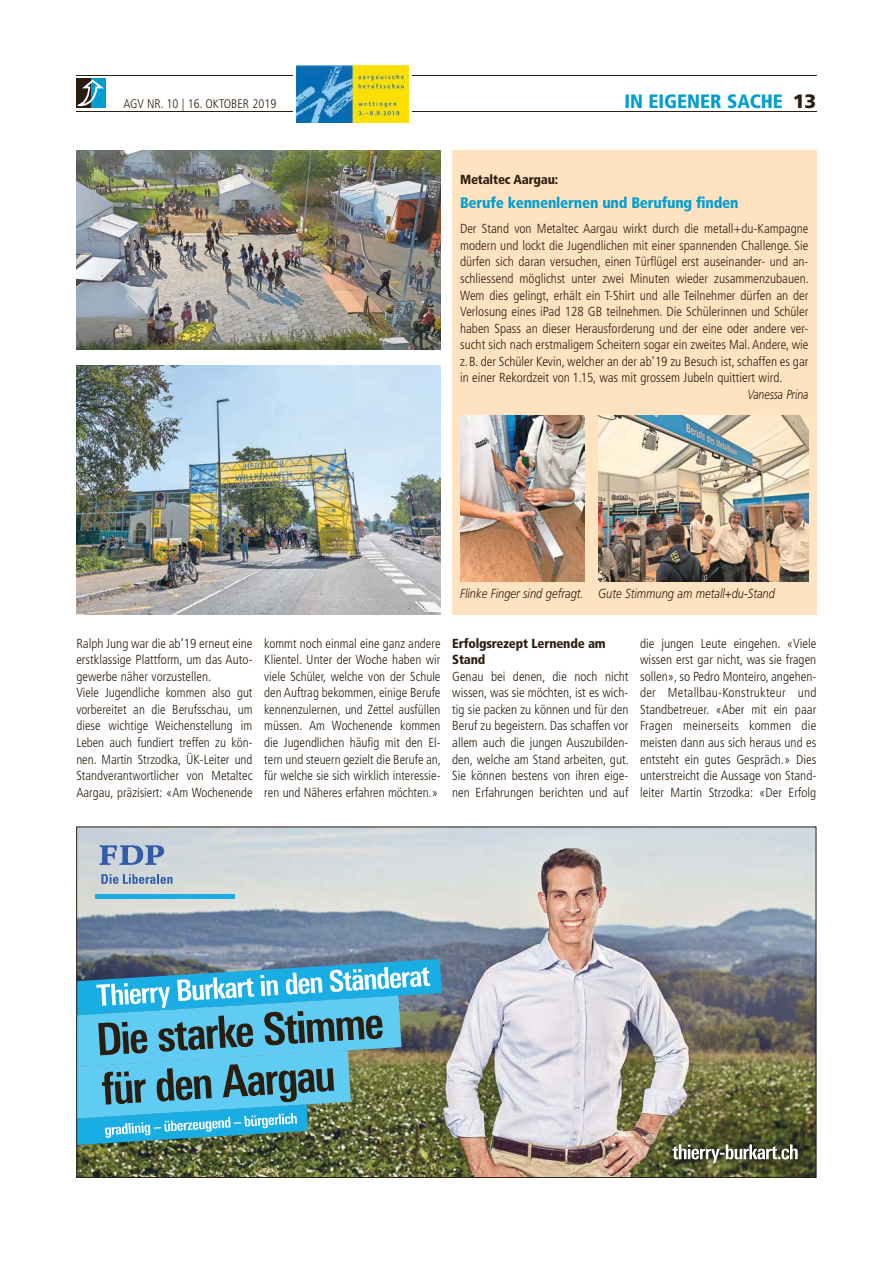
<style>
.page{position:relative;width:893px;height:1263px;background:#fff}
.page>*{position:absolute;margin:0;border:0;box-sizing:border-box;transform-origin:0 0}
.t1{font:900 condensed 19.35px "Frutiger";color:#029dd1}
.t2{font:900 condensed 15.15px "Frutiger";letter-spacing:-.015em;color:#029dd1}
.t3{font:300 condensed 13.05px/16.5px "Frutiger";color:#2d1e11;text-align:justify}
.t4{font:italic 300 13.05px "Frutiger";color:#2d1e11;scale:.85 1}
.t5{font:900 condensed 13.05px/16.5px "Frutiger";letter-spacing:-.015em;color:#2d1e11}
.t6{font:italic 300 13.05px "Frutiger";color:#2d1e11;scale:.8 1}
.t7{font:300 condensed 12.45px "Frutiger";color:#2d1e11}
.s1{font-stretch:normal;color:#2d1e11}
</style>
<div class="page">
<hr style="left:76px;top:112px;width:740px;height:1px;background:#2d1e11">
<hr style="left:76px;top:76px;width:740px;height:1px;background:#2d1e11">
<svg style="left:76px;top:79px;width:15px;height:29px"></svg>
<div style="left:91px;top:79px;width:14px;height:29px;background:#029dd1"></div>
<svg style="left:77px;top:80px;width:27px;height:26px"></svg>
<img style="left:78px;top:829px;width:736px;height:347px">
<div style="left:95px;top:894px;width:139px;height:5px;background:#19ade4"></div>
<svg style="left:101px;top:874px;width:71px;height:10px"></svg>
<svg style="left:99px;top:845px;width:65px;height:20px"></svg>
<img style="left:667px;top:1139px;width:137px;height:30px">
<svg style="left:672px;top:1144px;width:126px;height:19px"></svg>
<img style="left:78px;top:959px;width:364px;height:186px">
<img style="left:76px;top:366px;width:364px;height:248px">
<div style="left:452px;top:150px;width:364px;height:465px;background:#ffe3c1"></div>
<img style="left:460px;top:416px;width:124px;height:165px">
<img style="left:598px;top:416px;width:210px;height:165px">
<svg style="left:293px;top:65px;width:119px;height:58px"></svg>
<img style="left:296px;top:66px;width:113px;height:56px">
<img style="left:76px;top:150px;width:364px;height:199px">
<p class="t7" style="left:123px;top:99px;width:154px">AGV NR. 10 | 16. OKTOBER 2019</p>
<h1 class="t1" style="left:624px;top:94px;width:193px">IN EIGENER SACHE <span class="s1">13</span></h1>
<p class="t5" style="left:460px;top:172px;width:100px">Metaltec Aargau:</p>
<p class="t2" style="left:460px;top:197px;width:280px">Berufe kennenlernen und Berufung finden</p>
<p class="t3" style="left:460px;top:222px;width:350px">Der Stand von Metaltec Aargau wirkt durch die metall+du-Kampagne modern und lockt die Jugendlichen mit einer spannenden Challenge. Sie dürfen sich daran versuchen, einen Türflügel erst auseinander- und an&shy;schliessend möglichst unter zwei Minuten wieder zusammenzubauen.<br>Wem dies gelingt, erhält ein T-Shirt und alle Teilnehmer dürfen an der Verlosung eines iPad 128 GB teilnehmen. Die Schülerinnen und Schüler haben Spass an dieser Herausforderung und der eine oder andere ver&shy;sucht sich nach erstmaligem Scheitern sogar ein zweites Mal. Andere, wie z. B. der Schüler Kevin, welcher an der ab’19 zu Besuch ist, schaffen es gar in einer Rekordzeit von 1.15, was mit grossem Jubeln quittiert wird.</p>
<p class="t6" style="left:747px;top:389px;width:78px">Vanessa Prina</p>
<p class="t4" style="left:460px;top:588px;width:372px">Flinke Finger sind gefragt. Gute Stimmung am metall+du-Stand</p>
<p class="t3" style="left:76px;top:636px;width:178px;text-align:left">Ralph Jung war die ab’19 erneut eine erstklassige Plattform, um das Auto&shy;gewerbe näher vorzustellen.<br>Viele Jugendliche kommen also gut vorbereitet an die Berufsschau, um diese wichtige Weichenstellung im Leben auch fundiert treffen zu kön&shy;nen. Martin Strzodka, ÜK-Leiter und Standverantwortlicher von Metaltec Aargau, präzisiert: «Am Wochenende</p>
<p class="t3" style="left:264px;top:636px;width:178px">kommt noch einmal eine ganz andere Klientel. Unter der Woche haben wir viele Schüler, welche von der Schule den Auftrag bekommen, einige Berufe kennenzulernen, und Zettel ausfüllen müssen. Am Wochenende kommen die Jugendlichen häufig mit den El&shy;tern und steuern gezielt die Berufe an, für welche sie sich wirklich interessie&shy;ren und Näheres erfahren möchten.»</p>
<p class="t5" style="left:452px;top:636px;width:155px">Erfolgsrezept Lernende am<br>Stand</p>
<p class="t3" style="left:452px;top:669px;width:178px">Genau bei denen, die noch nicht wissen, was sie möchten, ist es wich&shy;tig sie packen zu können und für den Beruf zu begeistern. Das schaffen vor allem auch die jungen Auszubilden&shy;den, welche am Stand arbeiten, gut.<br>Sie können bestens von ihren eige&shy;nen Erfahrungen berichten und auf</p>
<p class="t3" style="left:640px;top:636px;width:178px">die jungen Leute eingehen. «Viele wissen erst gar nicht, was sie fragen sollen», so Pedro Monteiro, angehen&shy;der Metallbau-Konstrukteur und Standbetreuer. «Aber mit ein paar Fragen meinerseits kommen die meisten dann aus sich heraus und es entsteht ein gutes Gespräch.» Dies unterstreicht die Aussage von Stand&shy;leiter Martin Strzodka: «Der Erfolg</p>
</div>
